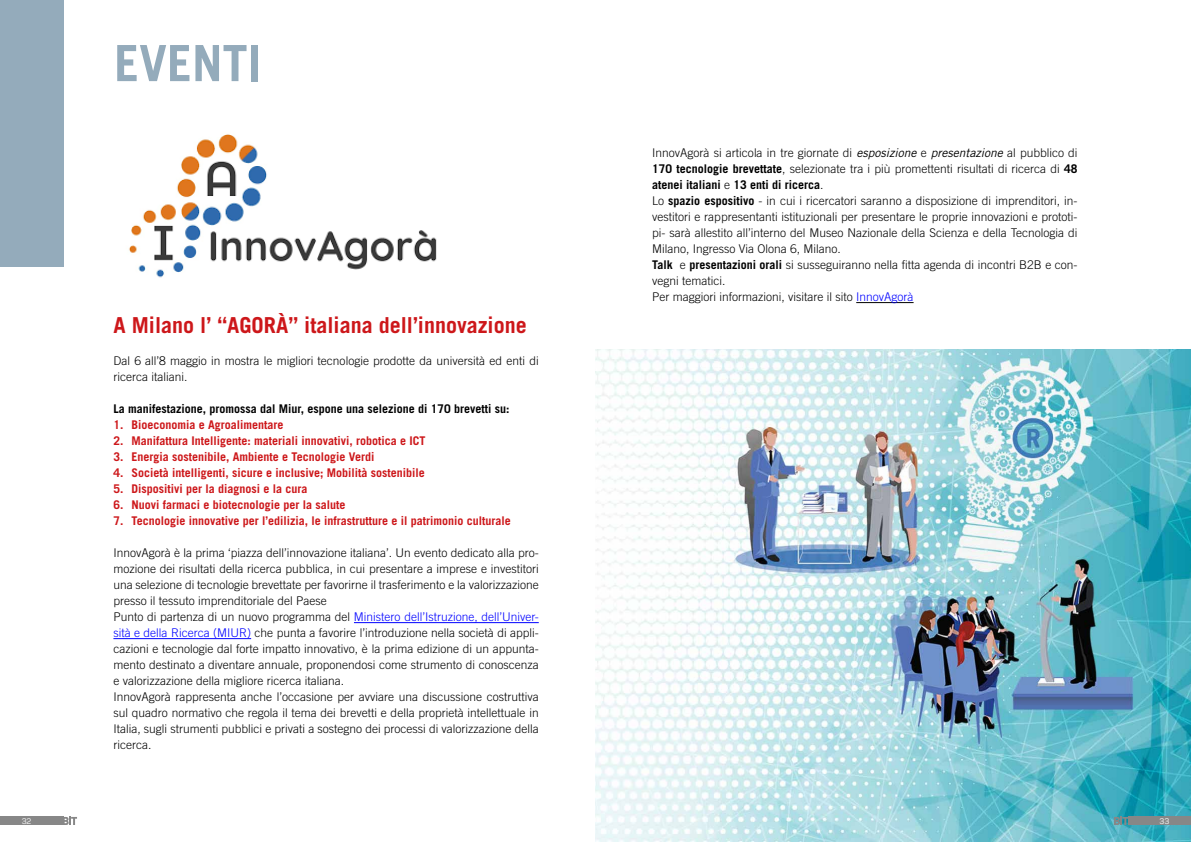
<style>
.page{position:relative;width:1191px;height:842px;background:#fff}
.page>*{position:absolute;margin:0;border:0;box-sizing:border-box;transform-origin:0 0}
.t1{font:700 50px "Trade Gothic";color:#94abbb}
.t2{font:700 22px "Trade Gothic";color:#cd171a}
.t3{font:300 12px/16px "Trade Gothic";color:#000}
.t4{font:700 12px "Trade Gothic";color:#cd171a}
.t5{font:700 12px "Trade Gothic";color:#000}
.t6{font:8.1px "Panton";color:#fff}
.s1{color:#00f}
.s2{font-weight:400;font-style:italic}
.s3{font-weight:700}
</style>
<div class="page">
<img style="left:129px;top:134px;width:308px;height:144px">
<hr style="left:354px;top:622px;width:185px;height:1px;background:#00f">
<hr style="left:113px;top:638px;width:138px;height:1px;background:#00f">
<div style="left:0;top:0;width:64px;height:267px;background:#94abbb"></div>
<hr style="left:856px;top:302px;width:57px;height:1px;background:#000">
<img style="left:595px;top:349px;width:596px;height:493px">
<svg style="left:63px;top:817px;width:14px;height:8px"></svg>
<div style="left:0;top:817px;width:63px;height:8px;background:#878787"></div>
<svg style="left:1114px;top:817px;width:14px;height:8px"></svg>
<div style="left:1128px;top:817px;width:63px;height:8px;background:#878787"></div>
<h1 class="t1" style="left:114px;top:33px;width:149px">EVENTI</h1>
<h2 class="t2" style="left:113px;top:312px;width:415px">A Milano l’ “AGORÀ” italiana dell’innovazione</h2>
<p class="t3" style="left:113px;top:353px;width:427px">Dal 6 all’8 maggio in mostra le migliori tecnologie prodotte da università ed enti di ricerca italiani.</p>
<p class="t5" style="left:113px;top:402px;width:398px">La manifestazione, promossa dal Miur, espone una selezione di 170 brevetti su:</p>
<p class="t4" style="left:113px;top:418px;width:172px">1. Bioeconomia e Agroalimentare</p>
<p class="t4" style="left:113px;top:434px;width:314px">2. Manifattura Intelligente: materiali innovativi, robotica e ICT</p>
<p class="t4" style="left:113px;top:450px;width:262px">3. Energia sostenibile, Ambiente e Tecnologie Verdi</p>
<p class="t4" style="left:113px;top:466px;width:313px">4. Società intelligenti, sicure e inclusive; Mobilità sostenibile</p>
<p class="t4" style="left:113px;top:482px;width:196px">5. Dispositivi per la diagnosi e la cura</p>
<p class="t4" style="left:113px;top:498px;width:234px">6. Nuovi farmaci e biotecnologie per la salute</p>
<p class="t4" style="left:113px;top:514px;width:399px">7. Tecnologie innovative per l’edilizia, le infrastrutture e il patrimonio culturale</p>
<p class="t3" style="left:113px;top:545px;width:427px">InnovAgorà è la prima ‘piazza dell’innovazione italiana’. Un evento dedicato alla pro&shy;mozione dei risultati della ricerca pubblica, in cui presentare a imprese e investitori una selezione di tecnologie brevettate per favorirne il trasferimento e la valorizzazione presso il tessuto imprenditoriale del Paese<br>Punto di partenza di un nuovo programma del <span class="s1">Ministero dell’Istruzione, dell’Univer&shy;sità e della Ricerca (MIUR)</span> che punta a favorire l’introduzione nella società di appli&shy;cazioni e tecnologie dal forte impatto innovativo, è la prima edizione di un appunta&shy;mento destinato a diventare annuale, proponendosi come strumento di conoscenza e valorizzazione della migliore ricerca italiana.<br>InnovAgorà rappresenta anche l’occasione per avviare una discussione costruttiva sul quadro normativo che regola il tema dei brevetti e della proprietà intellettuale in Italia, sugli strumenti pubblici e privati a sostegno dei processi di valorizzazione della ricerca.</p>
<p class="t3" style="left:652px;top:145px;width:427px">InnovAgorà si articola in tre giornate di <span class="s2">esposizione</span> e <span class="s2">presentazione</span> al pubblico di <span class="s3">170 tecnologie brevettate</span>, selezionate tra i più promettenti risultati di ricerca di <span class="s3">48 atenei italiani</span> e <span class="s3">13 enti di ricerca</span>.<br>Lo <span class="s3">spazio espositivo</span> - in cui i ricercatori saranno a disposizione di imprenditori, in&shy;vestitori e rappresentanti istituzionali per presentare le proprie innovazioni e prototi&shy;pi- sarà allestito all’interno del Museo Nazionale della Scienza e della Tecnologia di Milano, Ingresso Via Olona 6, Milano.<br><span class="s3">Talk</span> e <span class="s3">presentazioni orali</span> si susseguiranno nella fitta agenda di incontri B2B e con&shy;vegni tematici.<br>Per maggiori informazioni, visitare il sito <span class="s1">InnovAgorà</span></p>
<p class="t6" style="left:22px;top:816px;width:11px">32</p>
<p class="t6" style="left:1159px;top:816px;width:11px">33</p>
</div>
